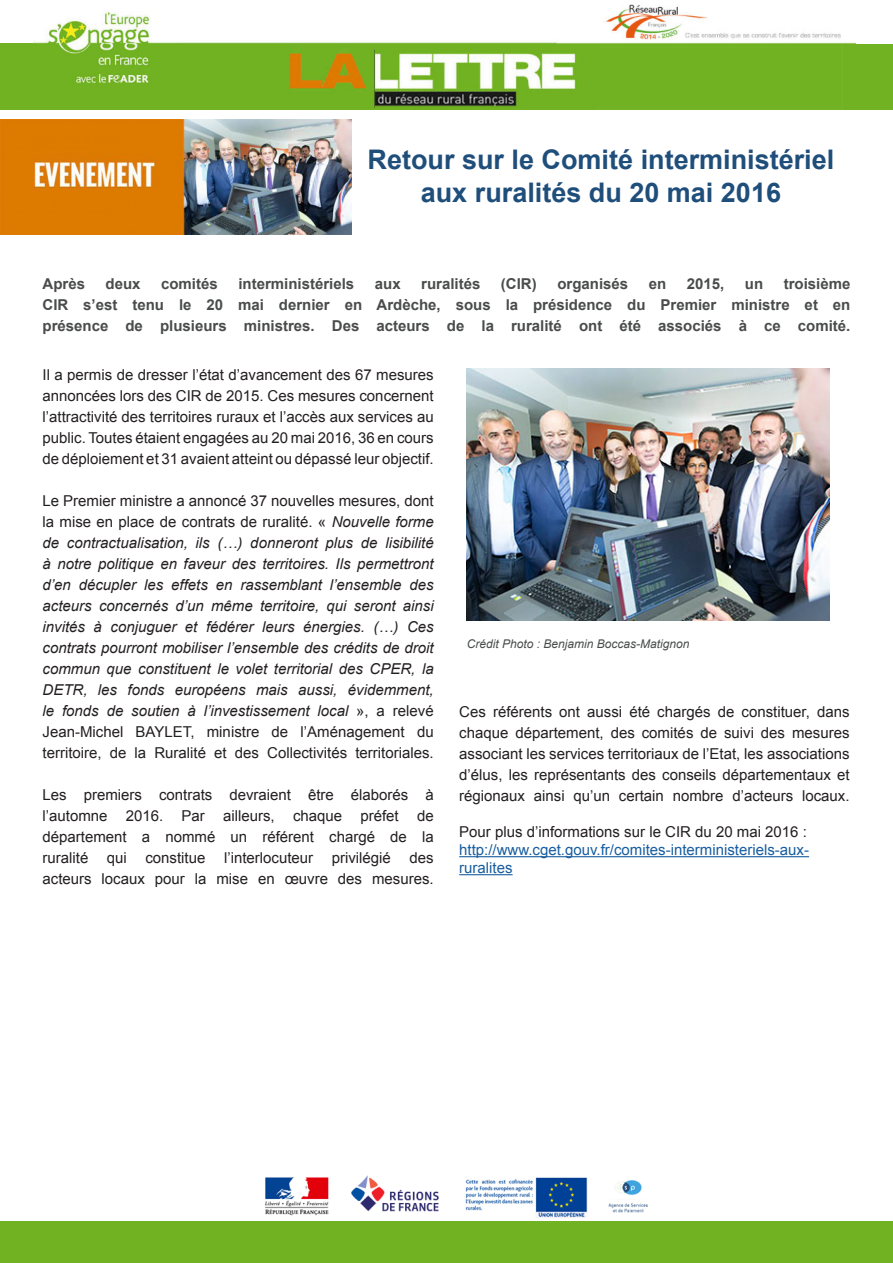
<style>
.page{position:relative;width:893px;height:1263px;background:#fff}
.page>*{position:absolute;margin:0;border:0;box-sizing:border-box;transform-origin:0 0}
.t1{font:700 27px/32.4px "Arial";color:#1f4e7b;text-align:center}
.t2{font:15px/21px "Arial";color:#231f20;text-align:justify}
.t3{font:italic 15px/21px "Arial";color:#231f20;text-align:justify}
.t4{font:700 15px/21px "Arial";color:#4a4c4c;text-align:justify}
.t5{font:15px/18px "Arial";color:#175d9e}
.t6{font:italic 12px "Arial";color:#4a4c4c}
.s1{font-style:normal}
</style>
<div class="page">
<div style="left:854px;top:44px;width:39px;height:66px;background:#71b222"></div>
<div style="left:0;top:43px;width:38px;height:67px;background:#71b222"></div>
<img style="left:34px;top:4px;width:822px;height:106px">
<img style="left:265px;top:1175px;width:383px;height:43px">
<div style="left:0;top:1222px;width:893px;height:41px;background:#71b222"></div>
<img style="left:0;top:119px;width:351px;height:115px">
<img style="left:467px;top:369px;width:362px;height:252px">
<hr style="left:459px;top:856px;width:350px;height:1px;background:#175d9e">
<hr style="left:459px;top:874px;width:54px;height:1px;background:#175d9e">
<p class="t1" style="left:368px;top:144px;width:468px">Retour sur le Comité interministériel aux ruralités du 20 mai 2016</p>
<p class="t4" style="left:43px;top:274px;width:44px">Après</p>
<p class="t4" style="left:106px;top:274px;width:37px">deux</p>
<p class="t4" style="left:161px;top:274px;width:58px">comités</p>
<p class="t4" style="left:238px;top:274px;width:117px">interministériels</p>
<p class="t4" style="left:375px;top:274px;width:27px">aux</p>
<p class="t4" style="left:421px;top:274px;width:61px">ruralités</p>
<p class="t4" style="left:501px;top:274px;width:37px">(CIR)</p>
<p class="t4" style="left:557px;top:274px;width:72px">organisés</p>
<p class="t4" style="left:649px;top:274px;width:19px">en</p>
<p class="t4" style="left:687px;top:274px;width:39px">2015,</p>
<p class="t4" style="left:745px;top:274px;width:20px">un</p>
<p class="t4" style="left:43px;top:274px;width:809px;text-indent:741px">troisième CIR s’est tenu le 20 mai dernier en Ardèche, sous la présidence du Premier ministre et en présence de plusieurs ministres. Des acteurs de la ruralité ont été associés à ce comité.</p>
<p class="t2" style="left:43px;top:364px;width:393px">Il a permis de dresser l’état d’avancement des 67 mesures annoncées lors des CIR de 2015. Ces mesures concernent l’attractivité des territoires ruraux et l’accès aux services au public. Toutes étaient engagées au 20 mai 2016, 36 en cours de déploiement et 31 avaient atteint ou dépassé leur objectif.</p>
<p class="t3" style="left:43px;top:490px;width:393px"><span class="s1">Le Premier ministre a annoncé 37 nouvelles mesures, dont la mise en place de contrats de ruralité. «</span> Nouvelle forme de contractualisation, ils (…) donneront plus de lisibilité à notre politique en faveur des territoires. Ils permettront d’en décupler les effets en rassemblant l’ensemble des acteurs concernés d’un même territoire, qui seront ainsi invités à conjuguer et fédérer leurs énergies. (…) Ces contrats pourront mobiliser l’ensemble des crédits de droit commun que constituent le volet territorial des CPER, la DETR, les fonds européens mais aussi, évidemment, le fonds de soutien à l’investissement local <span class="s1">», a relevé Jean-Michel BAYLET, ministre de l’Aménagement du territoire, de la Ruralité et des Collectivités territoriales.</span></p>
<p class="t2" style="left:43px;top:784px;width:393px">Les premiers contrats devraient être élaborés à l’automne 2016. Par ailleurs, chaque préfet de département a nommé un référent chargé de la ruralité qui constitue l’interlocuteur privilégié des acteurs locaux pour la mise en œuvre des mesures.</p>
<p class="t6" style="left:467px;top:636px;width:224px">Crédit Photo : Benjamin Boccas-Matignon</p>
<p class="t2" style="left:459px;top:701px;width:392px">Ces référents ont aussi été chargés de constituer, dans chaque département, des comités de suivi des mesures associant les services territoriaux de l’Etat, les associations d’élus, les représentants des conseils départementaux et régionaux ainsi qu’un certain nombre d’acteurs locaux.</p>
<p class="t2" style="left:459px;top:821px;width:349px">Pour plus d’informations sur le CIR du 20 mai 2016 :</p>
<p class="t5" style="left:459px;top:841px;width:351px">http://www.cget.gouv.fr/comites-interministeriels-aux&shy;ruralites</p>
</div>
